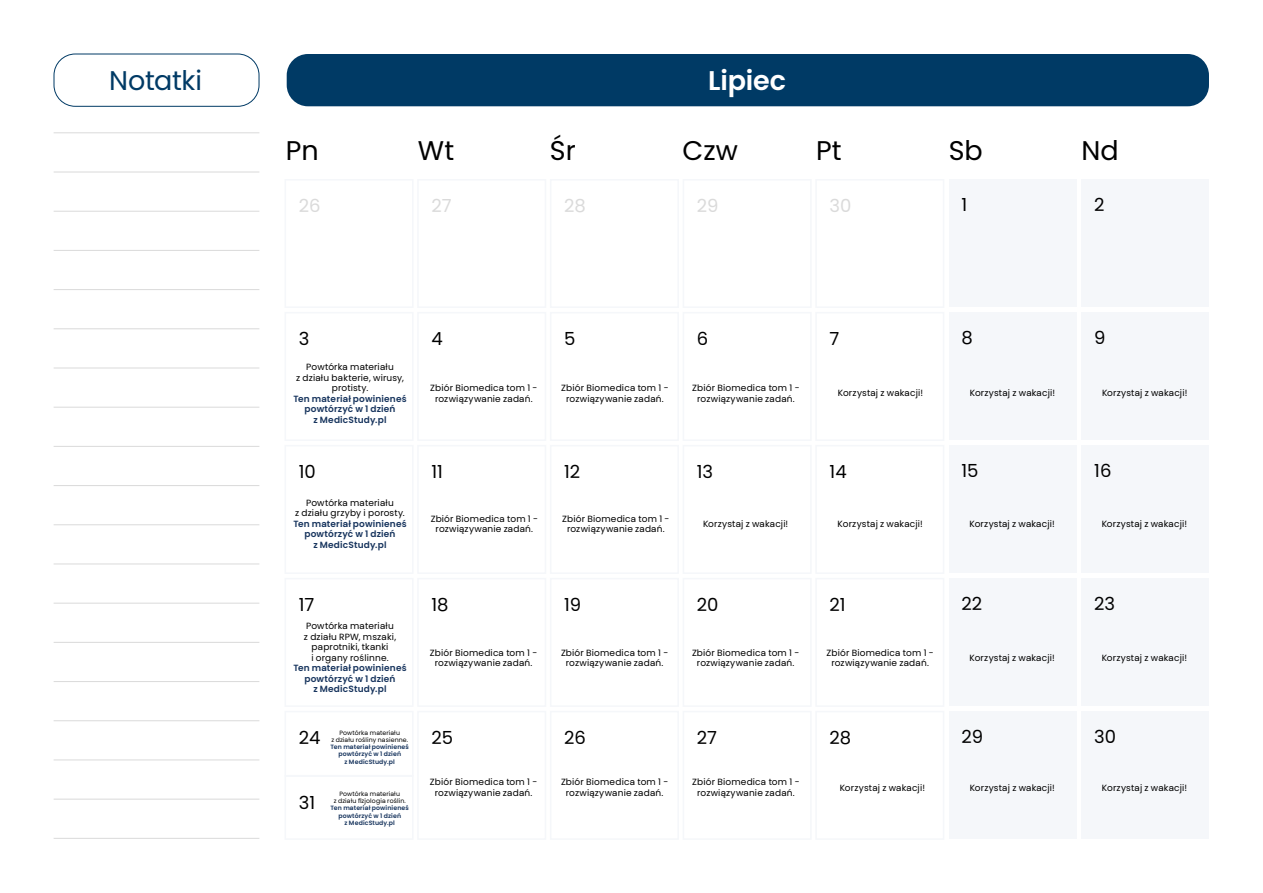
<style>
.page{position:relative;width:1263px;height:893px;background:#fff}
.page>*{position:absolute;margin:0;border:0;box-sizing:border-box;transform-origin:0 0}
.t1{font:27px "Poppins";color:#000}
.t2{font:27px "Poppins";letter-spacing:-.01em;color:#003a65}
.t3{font:600 27px "Poppins";letter-spacing:-.005em;color:#fff}
.t4{font:18px "Poppins";color:#000}
.t5{font:18px "Poppins";color:#dadada}
.t6{font:9px/10.5px "Poppins";letter-spacing:.02em;color:#000;text-align:center}
.t7{font:600 9px/10.5px "Poppins";letter-spacing:.015em;color:#18355e;text-align:center}
.t8{font:600 6.15px/7.2px "Poppins";letter-spacing:.015em;color:#18355e;text-align:center}
.t9{font:6.15px/7.2px "Poppins";letter-spacing:.02em;color:#000;text-align:center}
</style>
<div class="page">
<div style="left:949px;top:180px;width:127px;height:127px;background:#f5f7fa"></div>
<div style="left:949px;top:313px;width:127px;height:127px;background:#f5f7fa"></div>
<div style="left:949px;top:446px;width:127px;height:127px;background:#f5f7fa"></div>
<div style="left:949px;top:579px;width:127px;height:127px;background:#f5f7fa"></div>
<div style="left:949px;top:712px;width:127px;height:127px;background:#f5f7fa"></div>
<div style="left:1081px;top:180px;width:128px;height:127px;background:#f5f7fa"></div>
<div style="left:1081px;top:313px;width:128px;height:127px;background:#f5f7fa"></div>
<div style="left:1081px;top:446px;width:128px;height:127px;background:#f5f7fa"></div>
<div style="left:1081px;top:579px;width:128px;height:127px;background:#f5f7fa"></div>
<div style="left:1081px;top:712px;width:128px;height:127px;background:#f5f7fa"></div>
<div style="left:287px;top:54px;width:922px;height:52px;background:#003a65;border-radius:21px"></div>
<div style="left:54px;top:54px;width:205px;height:53px;border:1px solid #003a65;border-radius:21px"></div>
<hr style="left:54px;top:132px;width:205px;height:1px;background:#dadada">
<hr style="left:54px;top:172px;width:205px;height:1px;background:#dadada">
<hr style="left:54px;top:211px;width:205px;height:1px;background:#dadada">
<hr style="left:54px;top:250px;width:205px;height:1px;background:#dadada">
<hr style="left:54px;top:289px;width:205px;height:1px;background:#dadada">
<hr style="left:54px;top:328px;width:205px;height:1px;background:#dadada">
<hr style="left:54px;top:368px;width:205px;height:1px;background:#dadada">
<hr style="left:54px;top:407px;width:205px;height:1px;background:#dadada">
<hr style="left:54px;top:446px;width:205px;height:1px;background:#dadada">
<hr style="left:54px;top:485px;width:205px;height:1px;background:#dadada">
<hr style="left:54px;top:524px;width:205px;height:1px;background:#dadada">
<hr style="left:54px;top:564px;width:205px;height:1px;background:#dadada">
<hr style="left:54px;top:603px;width:205px;height:1px;background:#dadada">
<hr style="left:54px;top:642px;width:205px;height:1px;background:#dadada">
<hr style="left:54px;top:681px;width:205px;height:1px;background:#dadada">
<hr style="left:54px;top:720px;width:205px;height:1px;background:#dadada">
<hr style="left:54px;top:760px;width:205px;height:1px;background:#dadada">
<hr style="left:54px;top:799px;width:205px;height:1px;background:#dadada">
<hr style="left:54px;top:838px;width:205px;height:1px;background:#dadada">
<h1 class="t2" style="left:109px;top:65px;width:94px">Notatki</h1>
<h1 class="t3" style="left:708px;top:65px;width:79px">Lipiec</h1>
<h1 class="t1" style="left:286px;top:135px;width:34px">Pn</h1>
<h1 class="t1" style="left:418px;top:135px;width:38px">Wt</h1>
<h1 class="t1" style="left:550px;top:135px;width:27px">Śr</h1>
<h1 class="t1" style="left:683px;top:135px;width:57px">Czw</h1>
<h1 class="t1" style="left:816px;top:135px;width:27px">Pt</h1>
<h1 class="t1" style="left:949px;top:135px;width:36px">Sb</h1>
<h1 class="t1" style="left:1081px;top:135px;width:39px">Nd</h1>
<h2 class="t5" style="left:299px;top:195px;width:23px">26</h2>
<h2 class="t5" style="left:431px;top:195px;width:22px">27</h2>
<h2 class="t5" style="left:564px;top:195px;width:23px">28</h2>
<h2 class="t5" style="left:697px;top:195px;width:23px">29</h2>
<h2 class="t5" style="left:829px;top:195px;width:23px">30</h2>
<h2 class="t4" style="left:961px;top:195px;width:7px">1</h2>
<h2 class="t4" style="left:1094px;top:195px;width:12px">2</h2>
<h2 class="t4" style="left:299px;top:328px;width:12px">3</h2>
<h2 class="t4" style="left:431px;top:328px;width:13px">4</h2>
<h2 class="t4" style="left:564px;top:328px;width:13px">5</h2>
<h2 class="t4" style="left:697px;top:328px;width:13px">6</h2>
<h2 class="t4" style="left:829px;top:328px;width:11px">7</h2>
<h2 class="t4" style="left:961px;top:328px;width:13px">8</h2>
<h2 class="t4" style="left:1094px;top:328px;width:13px">9</h2>
<p class="t6" style="left:296px;top:362px;width:109px">Powtórka materiału<br>z działu bakterie, wirusy, protisty.</p>
<p class="t7" style="left:293px;top:393px;width:115px">Ten materiał powinieneś powtórzyć w 1 dzień<br>z MedicStudy.pl</p>
<h2 class="t4" style="left:299px;top:461px;width:19px">10</h2>
<p class="t6" style="left:430px;top:383px;width:109px">Zbiór Biomedica tom 1 - rozwiązywanie zadań.</p>
<p class="t6" style="left:692px;top:383px;width:109px">Zbiór Biomedica tom 1 - rozwiązywanie zadań.</p>
<p class="t6" style="left:838px;top:388px;width:87px">Korzystaj z wakacji!</p>
<p class="t6" style="left:970px;top:388px;width:87px">Korzystaj z wakacji!</p>
<p class="t6" style="left:1102px;top:388px;width:87px">Korzystaj z wakacji!</p>
<p class="t6" style="left:561px;top:383px;width:109px">Zbiór Biomedica tom 1 - rozwiązywanie zadań.</p>
<h2 class="t4" style="left:431px;top:461px;width:13px">11</h2>
<h2 class="t4" style="left:564px;top:461px;width:18px">12</h2>
<h2 class="t4" style="left:697px;top:461px;width:18px">13</h2>
<h2 class="t4" style="left:829px;top:461px;width:19px">14</h2>
<h2 class="t4" style="left:961px;top:461px;width:19px">15</h2>
<h2 class="t4" style="left:1094px;top:461px;width:19px">16</h2>
<p class="t6" style="left:295px;top:497px;width:111px">Powtórka materiału<br>z działu grzyby i porosty.</p>
<p class="t7" style="left:293px;top:518px;width:115px">Ten materiał powinieneś powtórzyć w 1 dzień<br>z MedicStudy.pl</p>
<p class="t6" style="left:431px;top:513px;width:109px">Zbiór Biomedica tom 1 - rozwiązywanie zadań.</p>
<p class="t6" style="left:562px;top:513px;width:109px">Zbiór Biomedica tom 1 - rozwiązywanie zadań.</p>
<p class="t6" style="left:703px;top:518px;width:87px">Korzystaj z wakacji!</p>
<p class="t6" style="left:837px;top:518px;width:87px">Korzystaj z wakacji!</p>
<p class="t6" style="left:969px;top:518px;width:87px">Korzystaj z wakacji!</p>
<p class="t6" style="left:1102px;top:518px;width:87px">Korzystaj z wakacji!</p>
<h2 class="t4" style="left:299px;top:594px;width:17px">17</h2>
<p class="t6" style="left:304px;top:621px;width:94px">Powtórka materiału z działu RPW, mszaki, paprotniki, tkanki<br>i organy roślinne.</p>
<p class="t7" style="left:293px;top:663px;width:115px">Ten materiał powinieneś powtórzyć w 1 dzień<br>z MedicStudy.pl</p>
<h2 class="t4" style="left:299px;top:727px;width:23px">24</h2>
<h2 class="t4" style="left:299px;top:792px;width:18px">31</h2>
<p class="t9" style="left:331px;top:729px;width:78px">Powtórka materiału<br>z działu rośliny nasienne.</p>
<p class="t8" style="left:331px;top:743px;width:80px">Ten materiał powinieneś powtórzyć w 1 dzień<br>z MedicStudy.pl</p>
<p class="t9" style="left:334px;top:790px;width:74px">Powtórka materiału<br>z działu 昀椀zjologia roślin.</p>
<p class="t8" style="left:331px;top:805px;width:80px">Ten materiał powinieneś powtórzyć w 1 dzień<br>z MedicStudy.pl</p>
<h2 class="t4" style="left:431px;top:594px;width:19px">18</h2>
<h2 class="t4" style="left:564px;top:594px;width:19px">19</h2>
<h2 class="t4" style="left:697px;top:594px;width:23px">20</h2>
<h2 class="t4" style="left:829px;top:594px;width:18px">21</h2>
<h2 class="t4" style="left:961px;top:594px;width:22px">22</h2>
<h2 class="t4" style="left:1094px;top:594px;width:22px">23</h2>
<p class="t6" style="left:430px;top:647px;width:109px">Zbiór Biomedica tom 1 - rozwiązywanie zadań.</p>
<p class="t6" style="left:561px;top:647px;width:109px">Zbiór Biomedica tom 1 - rozwiązywanie zadań.</p>
<p class="t6" style="left:692px;top:647px;width:109px">Zbiór Biomedica tom 1 - rozwiązywanie zadań.</p>
<p class="t6" style="left:826px;top:647px;width:109px">Zbiór Biomedica tom 1 - rozwiązywanie zadań.</p>
<p class="t6" style="left:969px;top:652px;width:87px">Korzystaj z wakacji!</p>
<p class="t6" style="left:1102px;top:652px;width:87px">Korzystaj z wakacji!</p>
<h2 class="t4" style="left:431px;top:727px;width:23px">25</h2>
<h2 class="t4" style="left:564px;top:727px;width:23px">26</h2>
<h2 class="t4" style="left:697px;top:727px;width:22px">27</h2>
<h2 class="t4" style="left:829px;top:727px;width:23px">28</h2>
<h2 class="t4" style="left:961px;top:726px;width:23px">29</h2>
<h2 class="t4" style="left:1094px;top:726px;width:23px">30</h2>
<p class="t6" style="left:430px;top:777px;width:109px">Zbiór Biomedica tom 1 - rozwiązywanie zadań.</p>
<p class="t6" style="left:561px;top:777px;width:109px">Zbiór Biomedica tom 1 - rozwiązywanie zadań.</p>
<p class="t6" style="left:692px;top:777px;width:109px">Zbiór Biomedica tom 1 - rozwiązywanie zadań.</p>
<p class="t6" style="left:840px;top:782px;width:87px">Korzystaj z wakacji!</p>
<p class="t6" style="left:970px;top:782px;width:87px">Korzystaj z wakacji!</p>
<p class="t6" style="left:1102px;top:782px;width:87px">Korzystaj z wakacji!</p>
</div>
